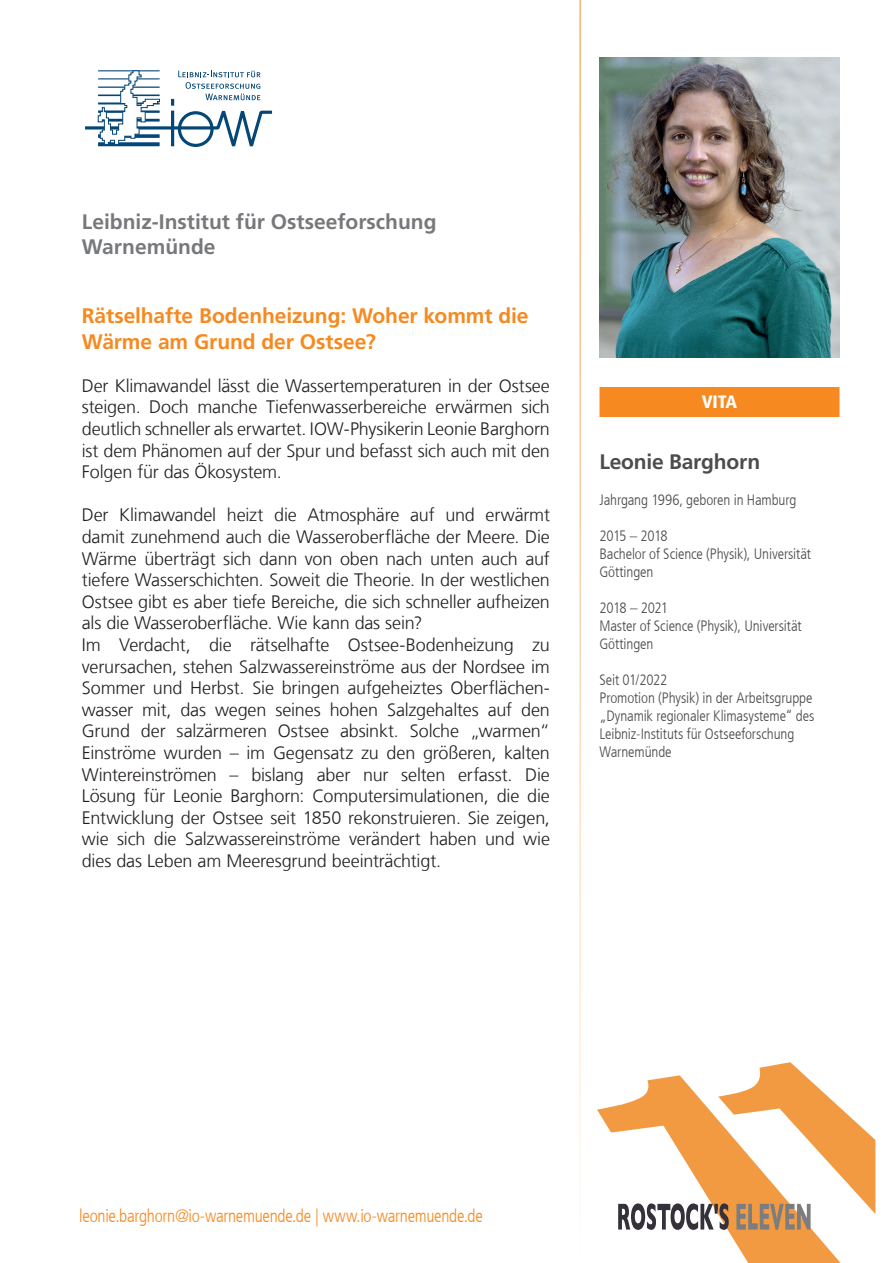
<style>
.page{position:relative;width:893px;height:1263px;background:#fff}
.page>*{position:absolute;margin:0;border:0;box-sizing:border-box;transform-origin:0 0}
.t1{font:700 21px/25.2px "Frutiger LT Com";letter-spacing:-.005em;color:#f6891f}
.t2{font:700 21px/25.2px "Frutiger LT Com";color:#76787b}
.t3{font:700 21px "Frutiger LT Com";letter-spacing:-.01em;color:#4b4c4d}
.t4{font:300 18px/21.6px "Frutiger LT Com";letter-spacing:-.01em;color:#231f20;text-align:justify}
.t5{font:300 condensed 18px "Frutiger LT Com";letter-spacing:-.015em;color:#f6891f}
.t6{font:900 condensed 18px "Frutiger LT Com";color:#fff}
.t7{font:300 condensed 15px/18px "Frutiger LT Com";letter-spacing:-.01em;color:#4b4c4d}
</style>
<div class="page">
<svg style="left:597px;top:1105px;width:244px;height:158px"></svg>
<svg style="left:618px;top:1062px;width:257px;height:168px"></svg>
<div style="left:599px;top:387px;width:240px;height:30px;background:#f6891f"></div>
<img style="left:599px;top:57px;width:240px;height:300px">
<svg style="left:85px;top:71px;width:188px;height:76px"></svg>
<p class="t2" style="left:82px;top:209px;width:356px">Leibniz-Institut für Ostseeforschung<br>Warnemünde</p>
<p class="t1" style="left:82px;top:303px;width:448px">Rätselhafte Bodenheizung: Woher kommt die<br>Wärme am Grund der Ostsee?</p>
<p class="t4" style="left:82px;top:375px;width:470px">Der Klimawandel lässt die Wassertemperaturen in der Ostsee steigen. Doch manche Tiefenwasserbereiche erwärmen sich deutlich schneller als erwartet. IOW-Physikerin Leonie Barghorn ist dem Phänomen auf der Spur und befasst sich auch mit den Folgen für das Ökosystem.</p>
<p class="t4" style="left:82px;top:504px;width:470px;text-align:left">Der Klimawandel heizt die Atmosphäre auf und erwärmt damit zunehmend auch die Wasseroberfläche der Meere. Die Wärme überträgt sich dann von oben nach unten auch auf tiefere Wasserschichten. Soweit die Theorie. In der westlichen Ostsee gibt es aber tiefe Bereiche, die sich schneller aufheizen als die Wasseroberfläche. Wie kann das sein?<br>Im Verdacht, die rätselhafte Ostsee-Bodenheizung zu verursachen, stehen Salzwassereinströme aus der Nordsee im Sommer und Herbst. Sie bringen aufgeheiztes Oberflächen&shy;wasser mit, das wegen seines hohen Salzgehaltes auf den Grund der salzärmeren Ostsee absinkt. Solche „warmen“ Einströme wurden – im Gegensatz zu den größeren, kalten Wintereinströmen – bislang aber nur selten erfasst. Die Lösung für Leonie Barghorn: Computersimulationen, die die Entwicklung der Ostsee seit 1850 rekonstruieren. Sie zeigen, wie sich die Salzwassereinströme verändert haben und wie dies das Leben am Meeresgrund beeinträchtigt.</p>
<p class="t6" style="left:702px;top:391px;width:37px">VITA</p>
<p class="t3" style="left:599px;top:449px;width:162px">Leonie Barghorn</p>
<p class="t7" style="left:599px;top:491px;width:198px">Jahrgang 1996, geboren in Hamburg</p>
<p class="t7" style="left:599px;top:527px;width:213px">2015 – 2018<br>Bachelor of Science (Physik), Universität<br>Göttingen</p>
<p class="t7" style="left:599px;top:599px;width:204px">2018 – 2021<br>Master of Science (Physik), Universität<br>Göttingen</p>
<p class="t7" style="left:599px;top:671px;width:216px">Seit 01/2022<br>Promotion (Physik) in der Arbeitsgruppe „Dynamik regionaler Klimasysteme“ des<br>Leibniz-Instituts für Ostseeforschung<br>Warnemünde</p>
<p class="t5" style="left:79px;top:1204px;width:405px">leonie.barghorn@io-warnemuende.de | www.io-warnemuende.de</p>
</div>
